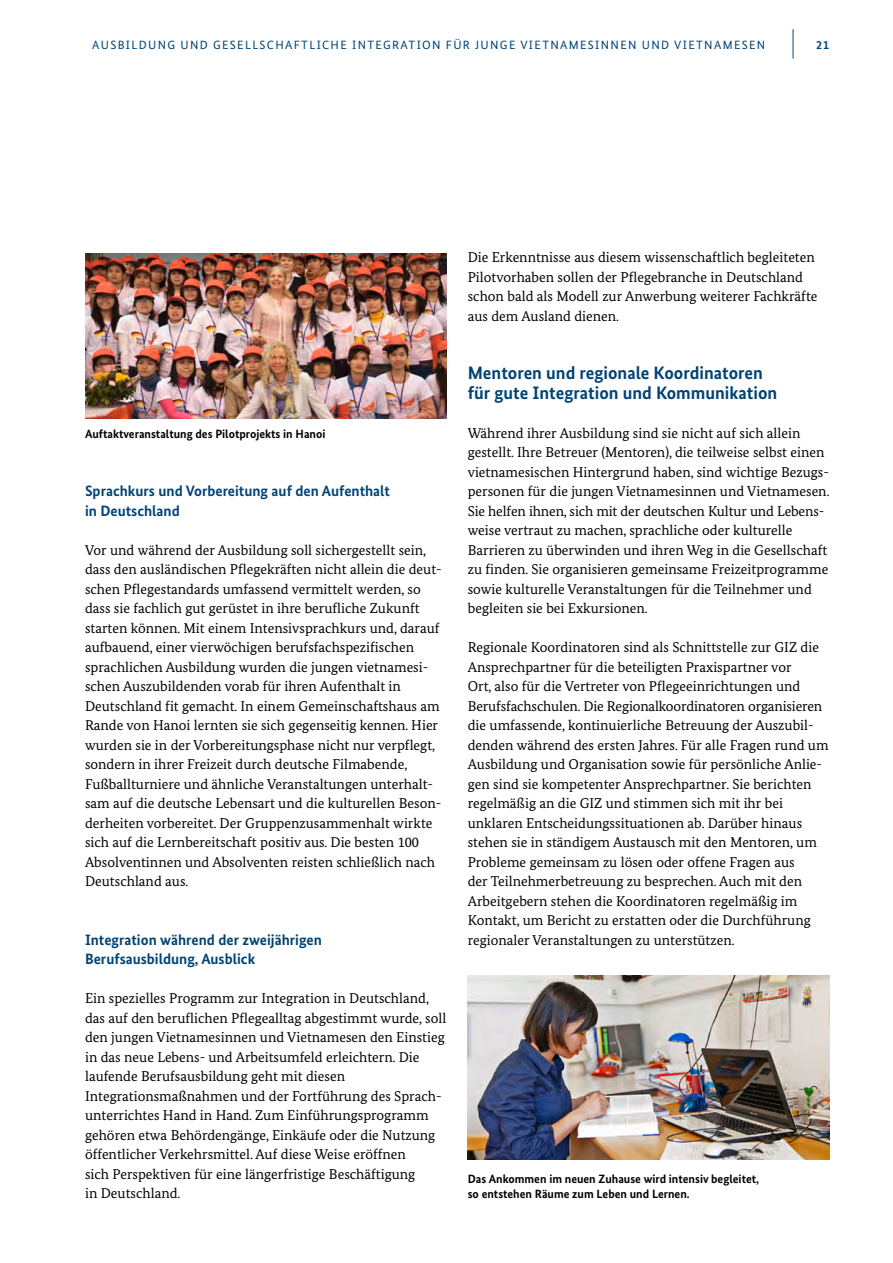
<style>
.page{position:relative;width:893px;height:1263px;background:#fff}
.page>*{position:absolute;margin:0;border:0;box-sizing:border-box;transform-origin:0 0}
.t1{font:700 18px/19.5px "Bundes Sans";color:#004376}
.t2{font:700 15px/19.5px "Bundes Sans";color:#004376}
.t3{font:14.25px/19.5px "Bundes Serif";color:#000}
.t4{font:700 12px/15.8px "Bundes Sans";color:#000}
.t5{font:12px "Bundes Sans";letter-spacing:.11em;color:#004376}
.t6{font:700 12px "Bundes Sans";color:#004376}
</style>
<div class="page">
<hr style="left:793px;top:29px;width:1px;height:30px;background:#004376">
<img style="left:85px;top:253px;width:361px;height:165px">
<img style="left:468px;top:975px;width:361px;height:184px">
<p class="t5" style="left:92px;top:37px;width:675px">AUSBILDUNG UND GESELLSCHAFTLICHE INTEGRATION FÜR JUNGE VIETNAMESINNEN UND VIETNAMESEN</p>
<p class="t6" style="left:816px;top:37px;width:15px">21</p>
<p class="t4" style="left:85px;top:426px;width:242px">Auftaktveranstaltung des Pilotprojekts in Hanoi</p>
<h4 class="t2" style="left:85px;top:481px;width:306px">Sprachkurs und Vorbereitung auf den Aufenthalt in Deutschland</h4>
<p class="t3" style="left:85px;top:540px;width:358px">Vor und während der Ausbildung soll sichergestellt sein, dass den ausländischen Pflegekräften nicht allein die deut&shy;schen Pflegestandards umfassend vermittelt werden, so dass sie fachlich gut gerüstet in ihre berufliche Zukunft starten können. Mit einem Intensivsprachkurs und, darauf aufbauend, einer vierwöchigen berufsfachspezifischen sprachlichen Ausbildung wurden die jungen vietnamesi&shy;schen Auszubildenden vorab für ihren Aufenthalt in Deutschland fit gemacht. In einem Gemeinschaftshaus am Rande von Hanoi lernten sie sich gegenseitig kennen. Hier wurden sie in der Vorbereitungsphase nicht nur verpflegt, sondern in ihrer Freizeit durch deutsche Filmabende, Fußballturniere und ähnliche Veranstaltungen unterhalt&shy;sam auf die deutsche Lebensart und die kulturellen Beson&shy;derheiten vorbereitet. Der Gruppenzusammenhalt wirkte sich auf die Lernbereitschaft positiv aus. Die besten 100<br>Absolventinnen und Absolventen reisten schließlich nach Deutschland aus.</p>
<h4 class="t2" style="left:85px;top:930px;width:238px">Integration während der zweijährigen<br>Berufsausbildung, Ausblick</h4>
<p class="t3" style="left:85px;top:989px;width:363px">Ein spezielles Programm zur Integration in Deutschland, das auf den beruflichen Pflegealltag abgestimmt wurde, soll den jungen Vietnamesinnen und Vietnamesen den Einstieg in das neue Lebens- und Arbeitsumfeld erleichtern. Die laufende Berufsausbildung geht mit diesen Integrationsmaßnahmen und der Fortführung des Sprach&shy;unterrichtes Hand in Hand. Zum Einführungsprogramm gehören etwa Behördengänge, Einkäufe oder die Nutzung öffentlicher Verkehrsmittel. Auf diese Weise eröffnen<br>sich Perspektiven für eine längerfristige Beschäftigung<br>in Deutschland.</p>
<p class="t3" style="left:468px;top:247px;width:351px">Die Erkenntnisse aus diesem wissenschaftlich begleiteten Pilotvorhaben sollen der Pflegebranche in Deutschland schon bald als Modell zur Anwerbung weiterer Fachkräfte aus dem Ausland dienen.</p>
<h3 class="t1" style="left:468px;top:363px;width:311px">Mentoren und regionale Koordinatoren für gute Integration und Kommunikation</h3>
<p class="t3" style="left:468px;top:423px;width:363px">Während ihrer Ausbildung sind sie nicht auf sich allein gestellt. Ihre Betreuer (Mentoren), die teilweise selbst einen vietnamesischen Hintergrund haben, sind wichtige Bezugs&shy;personen für die jungen Vietnamesinnen und Vietnamesen.<br>Sie helfen ihnen, sich mit der deutschen Kultur und Lebens&shy;weise vertraut zu machen, sprachliche oder kulturelle Barrieren zu überwinden und ihren Weg in die Gesellschaft zu finden. Sie organisieren gemeinsame Freizeitprogramme sowie kulturelle Veranstaltungen für die Teilnehmer und begleiten sie bei Exkursionen.</p>
<p class="t3" style="left:468px;top:637px;width:362px">Regionale Koordinatoren sind als Schnittstelle zur GIZ die Ansprechpartner für die beteiligten Praxispartner vor<br>Ort, also für die Vertreter von Pflegeeinrichtungen und Berufsfachschulen. Die Regionalkoordinatoren organisieren die umfassende, kontinuierliche Betreuung der Auszubil&shy;denden während des ersten Jahres. Für alle Fragen rund um Ausbildung und Organisation sowie für persönliche Anlie&shy;gen sind sie kompetenter Ansprechpartner. Sie berichten regelmäßig an die GIZ und stimmen sich mit ihr bei unklaren Entscheidungssituationen ab. Darüber hinaus stehen sie in ständigem Austausch mit den Mentoren, um Probleme gemeinsam zu lösen oder offene Fragen aus<br>der Teilnehmerbetreuung zu besprechen. Auch mit den Arbeitgebern stehen die Koordinatoren regelmäßig im Kontakt, um Bericht zu erstatten oder die Durchführung regionaler Veranstaltungen zu unterstützen.</p>
<p class="t4" style="left:468px;top:1170px;width:293px">Das Ankommen im neuen Zuhause wird intensiv begleitet, so entstehen Räume zum Leben und Lernen.</p>
</div>
